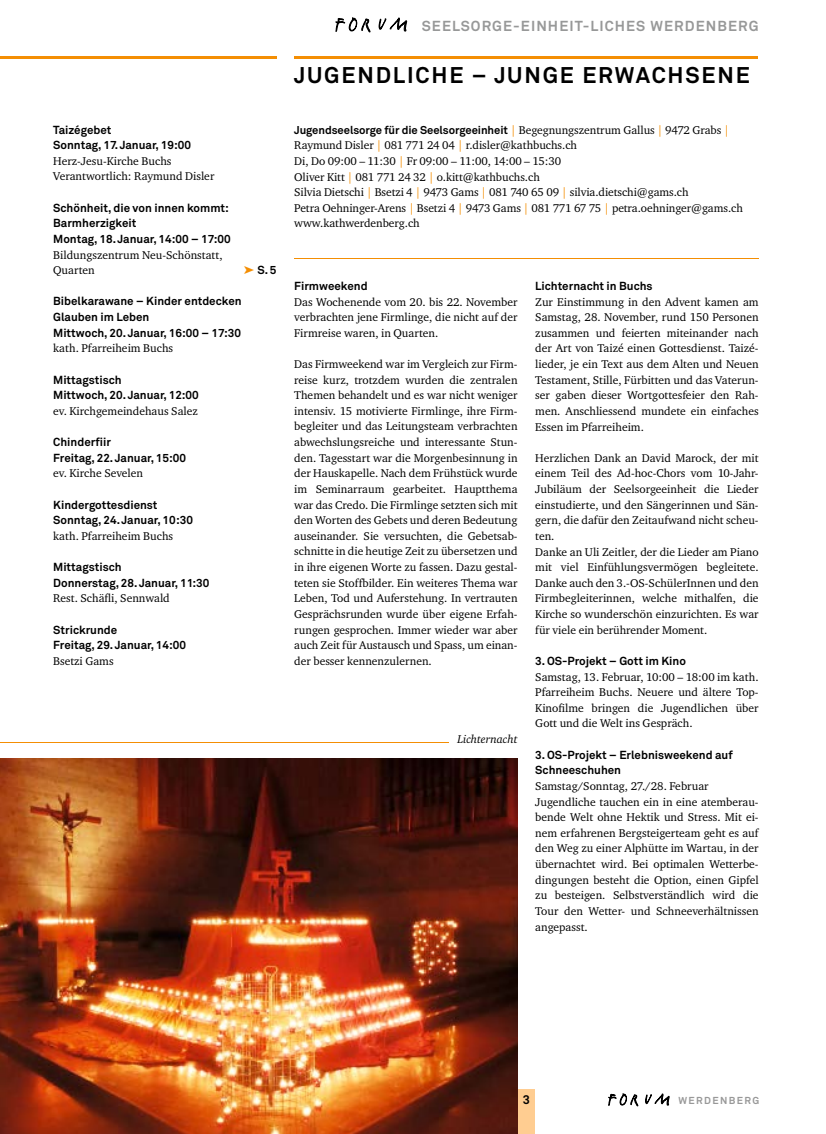
<style>
.page{position:relative;width:826px;height:1134px;background:#fff}
.page>*{position:absolute;margin:0;border:0;box-sizing:border-box;transform-origin:0 0}
.t1{font:700 22.5px "Akkurat";letter-spacing:.08em;color:#000}
.t2{font:700 14.38px "Akkurat";letter-spacing:.075em;color:#979898}
.t3{font:700 12.5px "Akkurat";color:#000}
.t4{font:11.5px/15.6px "Charter ITC";color:#000}
.t5{font:700 11.5px/15.6px "Akkurat";color:#000}
.t6{font:italic 11.5px "Charter ITC";letter-spacing:-.005em;color:#000}
.t7{font:700 11.25px "Akkurat";letter-spacing:-.005em;color:#000}
.t8{font:700 10px "Akkurat";letter-spacing:.14em;color:#989898}
.s1{color:#f48e03}
.s2{font-family:"Charter ITC";font-weight:400;font-size:11.5px;color:#f48e03}
.s3{font-family:"Charter ITC";font-weight:400;font-size:11.5px}
</style>
<div class="page">
<svg style="left:645px;top:1094px;width:24px;height:11px"></svg>
<svg style="left:608px;top:1094px;width:30px;height:12px"></svg>
<div style="left:517px;top:1090px;width:18px;height:44px;background:#ffcd91"></div>
<hr style="left:0;top:56px;width:276px;height:2px;background:#f48e03">
<hr style="left:294px;top:56px;width:464px;height:2px;background:#f48e03">
<svg style="left:379px;top:18px;width:27px;height:13px"></svg>
<svg style="left:336px;top:18px;width:34px;height:14px"></svg>
<hr style="left:294px;top:258px;width:464px;height:1px;background:#f48e03">
<hr style="left:0;top:742px;width:448px;height:1px;background:#f48e03">
<img style="left:0;top:759px;width:517px;height:375px">
<p class="t5" style="left:53px;top:122px;width:139px">Taizégebet<br>Sonntag, 17. Januar, 19:00</p>
<p class="t4" style="left:53px;top:153px;width:163px">Herz-Jesu-Kirche Buchs<br>Verantwortlich: Raymund Disler</p>
<p class="t5" style="left:53px;top:200px;width:179px">Schönheit, die von innen kommt:<br>Barmherzigkeit<br>Montag, 18. Januar, 14:00 – 17:00</p>
<p class="t4" style="left:53px;top:246px;width:171px">Bildungszentrum Neu-Schönstatt,<br>Quarten</p>
<p class="t5" style="left:244px;top:262px;width:34px"><span class="s1">➤</span> S. 5</p>
<p class="t5" style="left:53px;top:294px;width:190px">Bibelkarawane – Kinder entdecken<br>Glauben im Leben<br>Mittwoch, 20. Januar, 16:00 – 17:30</p>
<p class="t4" style="left:53px;top:340px;width:122px">kath. Pfarreiheim Buchs</p>
<p class="t5" style="left:53px;top:372px;width:147px">Mittagstisch<br>Mittwoch, 20. Januar, 12:00</p>
<p class="t4" style="left:53px;top:403px;width:146px">ev. Kirchgemeindehaus Salez</p>
<p class="t5" style="left:53px;top:434px;width:134px">Chinderfiir<br>Freitag, 22. Januar, 15:00</p>
<p class="t4" style="left:53px;top:465px;width:91px">ev. Kirche Sevelen</p>
<p class="t5" style="left:53px;top:497px;width:141px">Kindergottesdienst<br>Sonntag, 24. Januar, 10:30</p>
<p class="t4" style="left:53px;top:528px;width:122px">kath. Pfarreiheim Buchs</p>
<p class="t5" style="left:53px;top:559px;width:158px">Mittagstisch<br>Donnerstag, 28. Januar, 11:30</p>
<p class="t4" style="left:53px;top:590px;width:118px">Rest. Schäfli, Sennwald</p>
<p class="t5" style="left:53px;top:622px;width:134px">Strickrunde<br>Freitag, 29. Januar, 14:00</p>
<p class="t4" style="left:53px;top:653px;width:62px">Bsetzi Gams</p>
<p class="t2" style="left:422px;top:17px;width:338px">SEELSORGE-EINHEIT-LICHES WERDENBERG</p>
<h1 class="t1" style="left:294px;top:61px;width:457px">JUGENDLICHE – JUNGE ERWACHSENE</h1>
<p class="t7" style="left:294px;top:123px;width:437px">Jugendseelsorge für die Seelsorgeeinheit <span class="s2">|</span> <span class="s3">Begegnungszentrum Gallus</span> <span class="s2">|</span> <span class="s3">9472 Grabs</span> <span class="s2">|</span></p>
<p class="t4" style="left:294px;top:137px;width:450px">Raymund Disler <span class="s1">|</span> 081 771 24 04 <span class="s1">|</span> r.disler@kathbuchs.ch<br>Di, Do 09:00 – 11:30 <span class="s1">|</span> Fr 09:00 – 11:00, 14:00 – 15:30<br>Oliver Kitt <span class="s1">|</span> 081 771 24 32 <span class="s1">|</span> o.kitt@kathbuchs.ch<br>Silvia Dietschi <span class="s1">|</span> Bsetzi 4 <span class="s1">|</span> 9473 Gams <span class="s1">|</span> 081 740 65 09 <span class="s1">|</span> silvia.dietschi@gams.ch<br>Petra Oehninger-Arens <span class="s1">|</span> Bsetzi 4 <span class="s1">|</span> 9473 Gams <span class="s1">|</span> 081 771 67 75 <span class="s1">|</span> petra.oehninger@gams.ch www.kathwerdenberg.ch</p>
<p class="t5" style="left:294px;top:278px;width:75px">Firmweekend</p>
<p class="t4" style="left:294px;top:293px;width:225px;text-align:justify">Das Wochenende vom 20. bis 22. November verbrachten jene Firmlinge, die nicht auf der Firmreise waren, in Quarten.</p>
<p class="t4" style="left:294px;top:356px;width:225px;text-align:justify">Das Firmweekend war im Vergleich zur Firm&shy;reise kurz, trotzdem wurden die zentralen Themen behandelt und es war nicht weniger intensiv. 15 motivierte Firmlinge, ihre Firm&shy;begleiter und das Leitungsteam verbrachten abwechslungsreiche und interessante Stun&shy;den. Tagesstart war die Morgenbesinnung in der Hauskapelle. Nach dem Frühstück wurde im Seminarraum gearbeitet. Hauptthema war das Credo. Die Firmlinge setzten sich mit den Worten des Gebets und deren Bedeutung auseinander. Sie versuchten, die Gebetsab&shy;schnitte in die heutige Zeit zu übersetzen und in ihre eigenen Worte zu fassen. Dazu gestal&shy;teten sie Stoffbilder. Ein weiteres Thema war Leben, Tod und Auferstehung. In vertrauten Gesprächsrunden wurde über eigene Erfah&shy;rungen gesprochen. Immer wieder war aber auch Zeit für Austausch und Spass, um einan&shy;der besser kennenzulernen.</p>
<p class="t6" style="left:457px;top:732px;width:62px">Lichternacht</p>
<p class="t5" style="left:535px;top:278px;width:119px">Lichternacht in Buchs</p>
<p class="t4" style="left:535px;top:294px;width:225px;text-align:justify">Zur Einstimmung in den Advent kamen am Samstag, 28. November, rund 150 Personen zusammen und feierten miteinander nach der Art von Taizé einen Gottesdienst. Taizé&shy;lieder, je ein Text aus dem Alten und Neuen Testament, Stille, Fürbitten und das Vaterun&shy;ser gaben dieser Wortgottesfeier den Rah&shy;men. Anschliessend mundete ein einfaches Essen im Pfarreiheim.</p>
<p class="t4" style="left:535px;top:450px;width:225px">Herzlichen Dank an David Marock, der mit einem Teil des Ad-hoc-Chors vom 10-Jahr-Jubiläum der Seelsorgeeinheit die Lieder einstudierte, und den Sängerinnen und Sän&shy;gern, die dafür den Zeitaufwand nicht scheu&shy;ten.<br>Danke an Uli Zeitler, der die Lieder am Piano mit viel Einfühlungsvermögen begleitete.<br>Danke auch den 3.-OS-SchülerInnen und den Firmbegleiterinnen, welche mithalfen, die Kirche so wunderschön einzurichten. Es war für viele ein berührender Moment.</p>
<p class="t5" style="left:535px;top:653px;width:152px">3. OS-Projekt – Gott im Kino</p>
<p class="t4" style="left:535px;top:669px;width:225px;text-align:justify">Samstag, 13. Februar, 10:00 – 18:00 im kath.<br>Pfarreiheim Buchs. Neuere und ältere Top-Kinofilme bringen die Jugendlichen über Gott und die Welt ins Gespräch.</p>
<p class="t5" style="left:535px;top:747px;width:199px">3. OS-Projekt – Erlebnisweekend auf<br>Schneeschuhen</p>
<p class="t4" style="left:535px;top:778px;width:225px">Samstag/Sonntag, 27./28. Februar Jugendliche tauchen ein in eine atemberau&shy;bende Welt ohne Hektik und Stress. Mit ei&shy;nem erfahrenen Bergsteigerteam geht es auf den Weg zu einer Alphütte im Wartau, in der übernachtet wird. Bei optimalen Wetterbe&shy;dingungen besteht die Option, einen Gipfel zu besteigen. Selbstverständlich wird die Tour den Wetter- und Schneeverhältnissen angepasst.</p>
<p class="t3" style="left:523px;top:1092px;width:9px">3</p>
<p class="t8" style="left:678px;top:1094px;width:82px">WERDENBERG</p>
</div>
